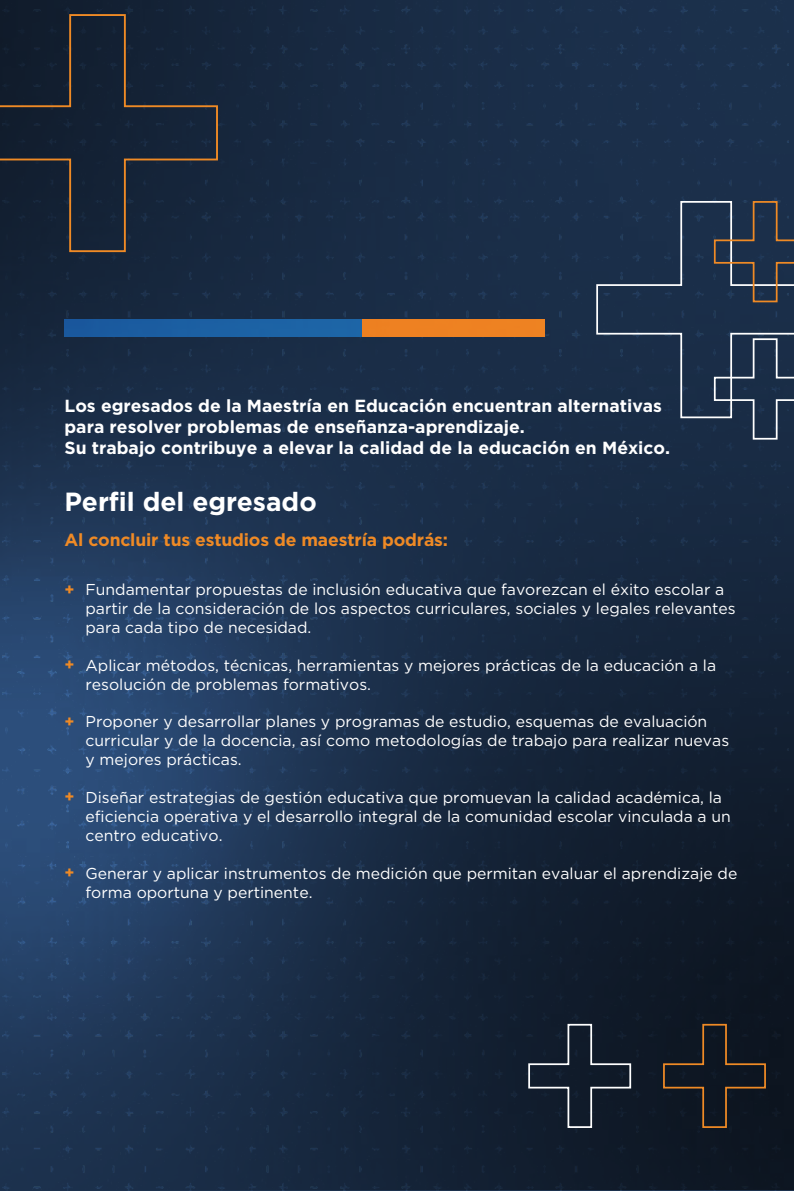
<style>
.page{position:relative;width:794px;height:1191px;background:#fff}
.page>*{position:absolute;margin:0;border:0;box-sizing:border-box;transform-origin:0 0}
.t1{font:700 26.25px "Gotham";color:#fff}
.t2{font:700 17.5px/21px "Gotham";color:#fff}
.t3{font:700 17.5px "Gotham";letter-spacing:-.01em;color:#ef8a25}
.t4{font:15.75px/18.9px "Gotham";color:#fff}
.t5{font:700 15.75px "Gotham";color:#ef8a25}
.s1{font-weight:700;color:#ef8a25}
</style>
<div class="page">
<img style="left:0;top:0;width:794px;height:1189px">
<svg style="left:0;top:13px;width:219px;height:240px;background:#1a2434"></svg>
<svg style="left:662px;top:1023px;width:105px;height:105px;background:#1b1d22"></svg>
<svg style="left:595px;top:200px;width:199px;height:219px;background:#21344e"></svg>
<svg style="left:713px;top:200px;width:81px;height:103px;background:#313c4d"></svg>
<svg style="left:713px;top:337px;width:81px;height:103px;background:#2e3f57"></svg>
<svg style="left:527px;top:1023px;width:105px;height:105px;background:#1f2937"></svg>
<p class="t2" style="left:64px;top:395px;width:607px">Los egresados de la Maestría en Educación encuentran alternativas para resolver problemas de enseñanza-aprendizaje.<br>Su trabajo contribuye a elevar la calidad de la educación en México.</p>
<h1 class="t1" style="left:64px;top:484px;width:254px">Perfil del egresado</h1>
<p class="t3" style="left:64px;top:528px;width:385px">Al concluir tus estudios de maestría podrás:</p>
<p class="t4" style="left:85px;top:579px;width:652px;text-indent:-21px"><span class="s1">+</span> Fundamentar propuestas de inclusión educativa que favorezcan el éxito escolar a partir de la consideración de los aspectos curriculares, sociales y legales relevantes para cada tipo de necesidad.</p>
<p class="t4" style="left:85px;top:655px;width:632px">Aplicar métodos, técnicas, herramientas y mejores prácticas de la educación a la resolución de problemas formativos.</p>
<p class="t4" style="left:85px;top:712px;width:645px">Proponer y desarrollar planes y programas de estudio, esquemas de evaluación curricular y de la docencia, así como metodologías de trabajo para realizar nuevas y mejores prácticas.</p>
<p class="t4" style="left:85px;top:787px;width:647px">Diseñar estrategias de gestión educativa que promuevan la calidad académica, la eficiencia operativa y el desarrollo integral de la comunidad escolar vinculada a un centro educativo.</p>
<p class="t4" style="left:85px;top:863px;width:653px">Generar y aplicar instrumentos de medición que permitan evaluar el aprendizaje de forma oportuna y pertinente.</p>
<p class="t5" style="left:64px;top:654px;width:12px">+</p>
<p class="t5" style="left:64px;top:711px;width:12px">+</p>
<p class="t5" style="left:64px;top:786px;width:12px">+</p>
<p class="t5" style="left:64px;top:862px;width:12px">+</p>
</div>
